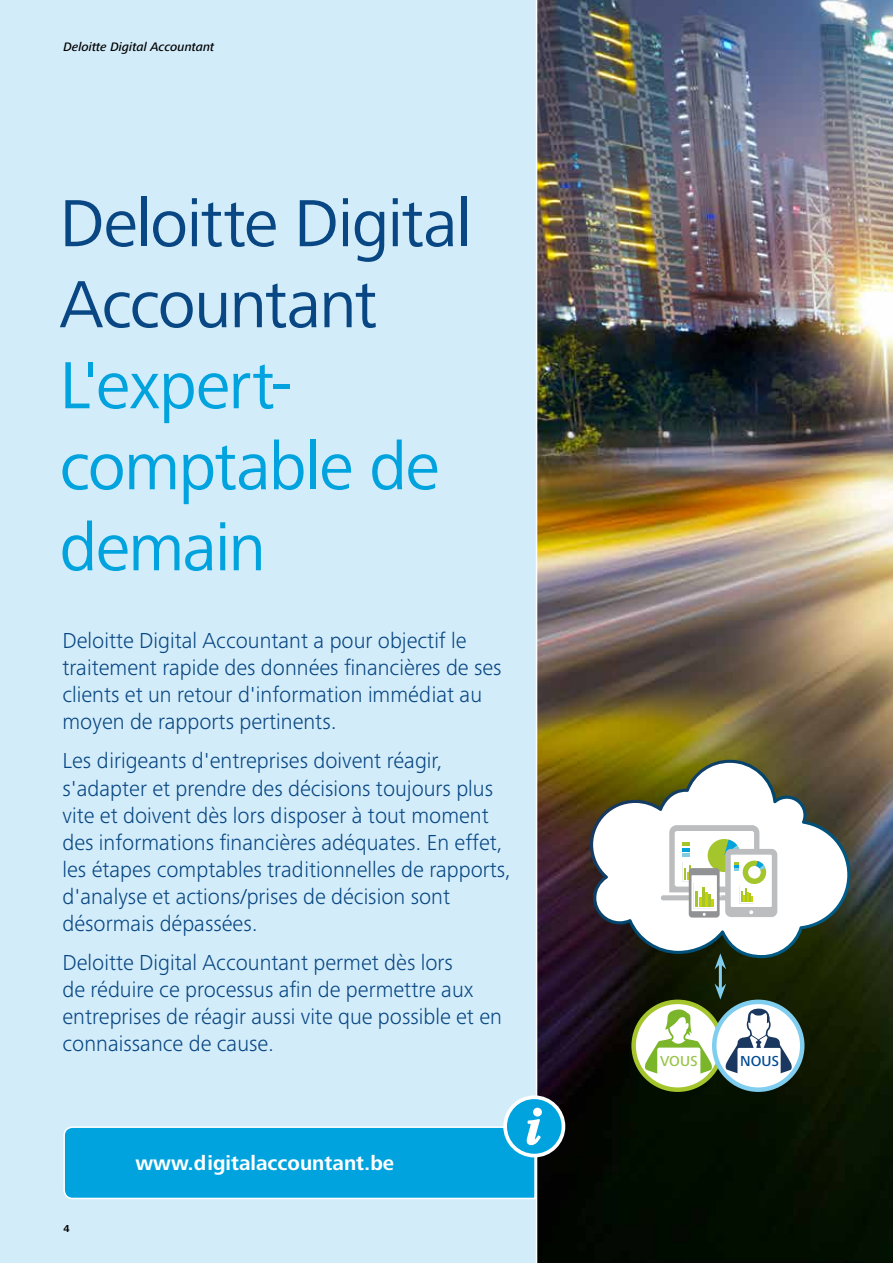
<style>
.page{position:relative;width:893px;height:1263px;background:#d3ecf9}
.page>*{position:absolute;margin:0;border:0;box-sizing:border-box;transform-origin:0 0}
.t1{font:69px/81px "Frutiger Next Pro";letter-spacing:-.02em;color:#00a3de}
.t2{font:69px/81px "Frutiger Next Pro";letter-spacing:-.02em;color:#084783}
.t3{font:300 22.5px/27px "Frutiger Next Pro";color:#084783}
.t4{font:700 21px "Frutiger Next Pro";color:#fff}
.t5{font:500 15px "Frutiger Next Pro";color:#99c44c}
.t6{font:500 15px "Frutiger Next Pro";color:#004b93}
.t7{font:italic 500 12.75px "Frutiger Next Pro";color:#000}
.t8{font:700 10.5px "Frutiger Next Pro";color:#000}
</style>
<div class="page">
<img style="left:536px;top:0;width:357px;height:1263px">
<div style="left:503px;top:1095px;width:62px;height:62px;background:#fff;border-radius:50%"></div>
<svg style="left:63px;top:1099px;width:499px;height:101px"></svg>
<svg style="left:634px;top:1002px;width:88px;height:88px"></svg>
<div style="left:631px;top:999px;width:93px;height:93px;border:4px solid #a5c52d;border-radius:50%"></div>
<svg style="left:714px;top:1002px;width:88px;height:88px"></svg>
<div style="left:712px;top:999px;width:92px;height:93px;border:4px solid #7fceef;border-radius:50%"></div>
<hr style="left:719px;top:964px;width:3px;height:25px;background:#7fceef">
<svg style="left:714px;top:958px;width:12px;height:11px"></svg>
<svg style="left:714px;top:983px;width:12px;height:16px"></svg>
<svg style="left:644px;top:1009px;width:68px;height:69px;background:#d0e3b2"></svg>
<div style="left:657px;top:1047px;width:43px;height:32px;background:#fff;border-radius:2px"></div>
<svg style="left:590px;top:760px;width:260px;height:198px;background:#b0b1a4"></svg>
<svg style="left:725px;top:1008px;width:67px;height:70px;background:#b9c5d1"></svg>
<div style="left:737px;top:1048px;width:44px;height:31px;background:#fff;border-radius:2px"></div>
<div style="left:661px;top:895px;width:108px;height:5px;background:#bcbdbe;border-radius:2px"></div>
<div style="left:725px;top:849px;width:52px;height:68px;background:#bcbdbe;border-radius:6px"></div>
<div style="left:731px;top:855px;width:41px;height:52px;background:#fff"></div>
<div style="left:689px;top:868px;width:31px;height:49px;background:#919294;border-radius:3px"></div>
<svg style="left:669px;top:825px;width:96px;height:91px"></svg>
<p class="t7" style="left:63px;top:40px;width:152px">Deloitte Digital Accountant</p>
<h1 class="t2" style="left:60px;top:183px;width:413px">Deloitte Digital<br>Accountant</h1>
<h1 class="t1" style="left:60px;top:345px;width:381px">L'expert&shy;comptable de demain</h1>
<p class="t3" style="left:63px;top:627px;width:441px">Deloitte Digital Accountant a pour objectif le traitement rapide des données financières de ses clients et un retour d'information immédiat au moyen de rapports pertinents.</p>
<p class="t3" style="left:63px;top:747px;width:450px">Les dirigeants d'entreprises doivent réagir, s'adapter et prendre des décisions toujours plus vite et doivent dès lors disposer à tout moment des informations financières adéquates. En effet, les étapes comptables traditionnelles de rapports, d'analyse et actions/prises de décision sont désormais dépassées.</p>
<p class="t3" style="left:63px;top:949px;width:441px">Deloitte Digital Accountant permet dès lors<br>de réduire ce processus afin de permettre aux entreprises de réagir aussi vite que possible et en connaissance de cause.</p>
<p class="t8" style="left:63px;top:1222px;width:8px">4</p>
<p class="t4" style="left:135px;top:1151px;width:260px">www.digitalaccountant.be</p>
<p class="t5" style="left:660px;top:1052px;width:39px">VOUS</p>
<p class="t6" style="left:740px;top:1052px;width:41px">NOUS</p>
</div>
